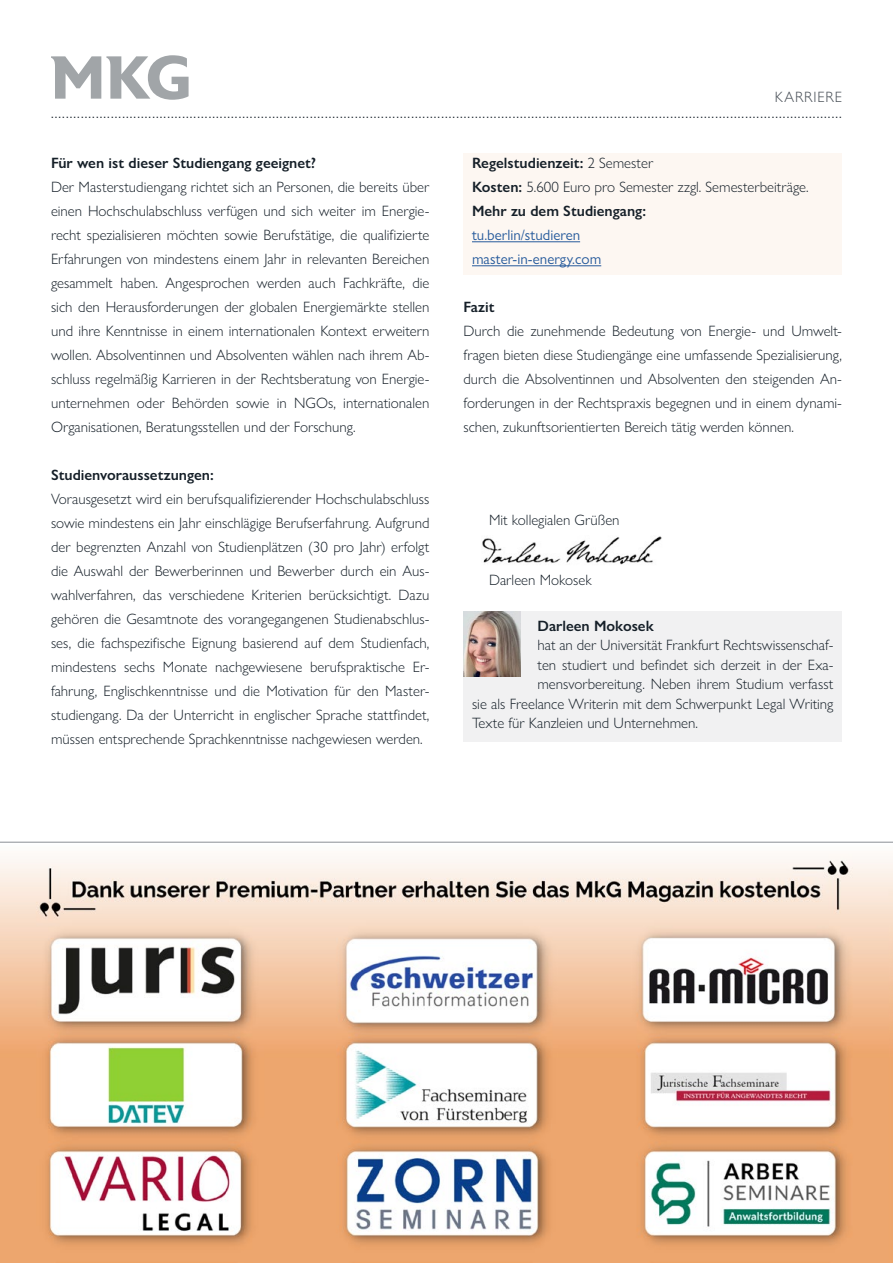
<style>
.page{position:relative;width:893px;height:1263px;background:#fff}
.page>*{position:absolute;margin:0;border:0;box-sizing:border-box;transform-origin:0 0}
.t1{font:300 15px/24px "Gill Sans Nova";color:#151f28;text-align:justify}
.t2{font:600 15px "Gill Sans Nova";color:#151f28}
.t3{font:15px/24px "Gill Sans Nova";color:#275b9c}
.t4{font:300 15px "Gill Sans Nova";letter-spacing:.05em;color:#444b53}
.t5{font:13.5px "Gill Sans Nova";color:#151f28}
.s1{font-weight:600}
</style>
<div class="page">
<div style="left:463px;top:153px;width:379px;height:121px;background:#fdf7f2"></div>
<hr style="left:472px;top:241px;width:108px;height:1px;background:#275b9c">
<hr style="left:472px;top:265px;width:129px;height:1px;background:#275b9c">
<svg style="left:51px;top:55px;width:138px;height:45px"></svg>
<div style="left:463px;top:611px;width:379px;height:130px;background:#f1f1f2"></div>
<img style="left:463px;top:611px;width:57px;height:66px">
<img style="left:482px;top:536px;width:180px;height:29px">
<img style="left:0;top:856px;width:893px;height:407px">
<hr style="left:0;top:842px;width:893px;height:1px;background:#8a8f94">
<p class="t4" style="left:775px;top:88px;width:69px">KARRIERE</p>
<p class="t5" style="left:51px;top:105px;width:792px">...................................................................................................................................................................................................................</p>
<p class="t2" style="left:51px;top:154px;width:267px">Für wen ist dieser Studiengang geeignet?</p>
<p class="t1" style="left:51px;top:175px;width:380px">Der Masterstudiengang richtet sich an Personen, die bereits über einen Hochschulabschluss verfügen und sich weiter im Energie&shy;recht spezialisieren möchten sowie Berufstätige, die qualifizierte Erfahrungen von mindestens einem Jahr in relevanten Bereichen gesammelt haben. Angesprochen werden auch Fachkräfte, die sich den Herausforderungen der globalen Energiemärkte stellen und ihre Kenntnisse in einem internationalen Kontext erweitern wollen. Absolventinnen und Absolventen wählen nach ihrem Ab&shy;schluss regelmäßig Karrieren in der Rechtsberatung von Energie&shy;unternehmen oder Behörden sowie in NGOs, internationalen Organisationen, Beratungsstellen und der Forschung.</p>
<p class="t2" style="left:51px;top:466px;width:164px">Studienvoraussetzungen:</p>
<p class="t1" style="left:51px;top:487px;width:380px">Vorausgesetzt wird ein berufsqualifizierender Hochschulabschluss sowie mindestens ein Jahr einschlägige Berufserfahrung. Aufgrund der begrenzten Anzahl von Studienplätzen (30 pro Jahr) erfolgt die Auswahl der Bewerberinnen und Bewerber durch ein Aus&shy;wahlverfahren, das verschiedene Kriterien berücksichtigt. Dazu gehören die Gesamtnote des vorangegangenen Studienabschlus&shy;ses, die fachspezifische Eignung basierend auf dem Studienfach, mindestens sechs Monate nachgewiesene berufspraktische Er&shy;fahrung, Englischkenntnisse und die Motivation für den Master&shy;studiengang. Da der Unterricht in englischer Sprache stattfindet, müssen entsprechende Sprachkenntnisse nachgewiesen werden.</p>
<p class="t1" style="left:472px;top:151px;width:338px;text-align:left"><span class="s1">Regelstudienzeit:</span> 2 Semester<br><span class="s1">Kosten:</span> 5.600 Euro pro Semester zzgl. Semesterbeiträge.<br><span class="s1">Mehr zu dem Studiengang:</span></p>
<p class="t3" style="left:472px;top:223px;width:131px">tu.berlin/studieren master-in-energy.com</p>
<p class="t2" style="left:463px;top:298px;width:33px">Fazit</p>
<p class="t1" style="left:463px;top:319px;width:380px">Durch die zunehmende Bedeutung von Energie- und Umwelt&shy;fragen bieten diese Studiengänge eine umfassende Spezialisierung, durch die Absolventinnen und Absolventen den steigenden An&shy;forderungen in der Rechtspraxis begegnen und in einem dynami&shy;schen, zukunftsorientierten Bereich tätig werden können.</p>
<p class="t1" style="left:489px;top:508px;width:132px">Mit kollegialen Grüßen</p>
<p class="t1" style="left:489px;top:568px;width:104px">Darleen Mokosek</p>
<p class="t2" style="left:537px;top:616px;width:118px">Darleen Mokosek</p>
<p class="t1" style="left:537px;top:633px;width:297px">hat an der Universität Frankfurt Rechtswissenschaf-</p>
<p class="t1" style="left:537px;top:652px;width:297px">ten studiert und befindet sich derzeit in der Exa-</p>
<p class="t1" style="left:537px;top:672px;width:297px">mensvorbereitung. Neben ihrem Studium verfasst</p>
<p class="t1" style="left:472px;top:691px;width:363px">sie als Freelance Writerin mit dem Schwerpunkt Legal Writing</p>
<p class="t1" style="left:472px;top:711px;width:227px">Texte für Kanzleien und Unternehmen.</p>
</div>
